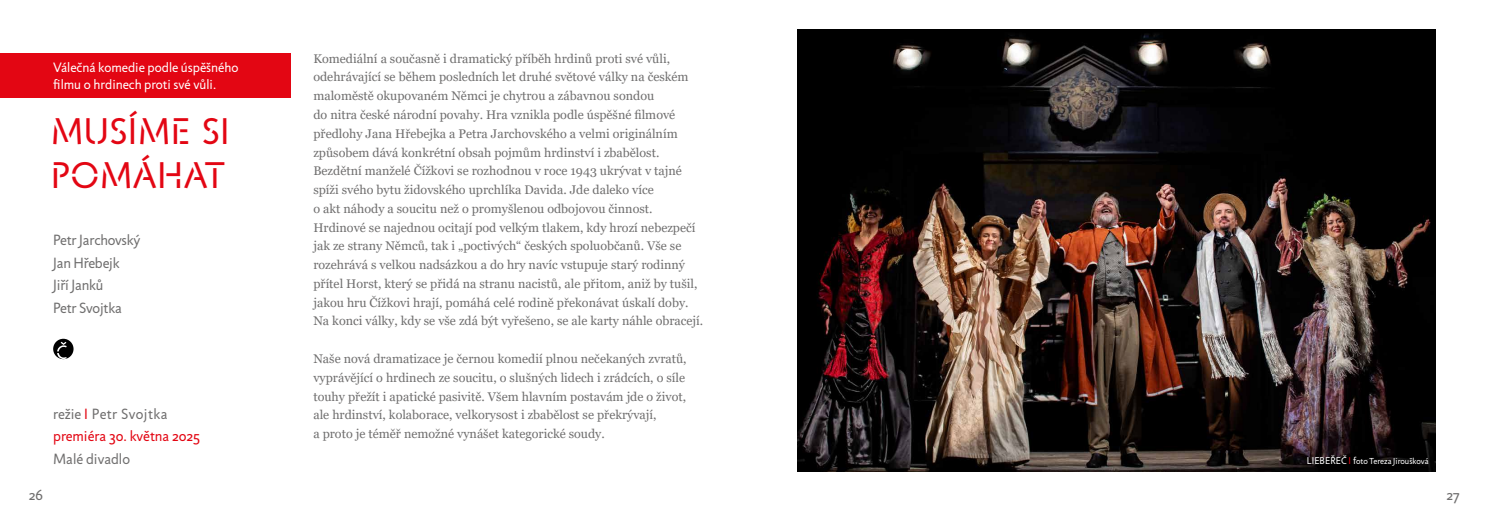
<style>
.page{position:relative;width:1489px;height:525px;background:#fff}
.page>*{position:absolute;margin:0;border:0;box-sizing:border-box;transform-origin:0 0}
.t1{font:37.5px/43.8px "Jigsaw Stencil";letter-spacing:.01em;color:#e30613}
.t2{font:15px/22.5px "Jigsaw";letter-spacing:-.01em;color:#706f6f}
.t3{font:15px/22.5px "Jigsaw";color:#e30613}
.t4{font:13.75px/17.5px "Jigsaw";color:#fff}
.t5{font:12.5px/18.8px "Georgia";color:#706f6f}
.t6{font:8.75px "Jigsaw";color:#fff}
.s1{color:#706f6f}
.s2{font-family:"Jigsaw Stencil"}
.s3{font-size:10px}
.s4{font-size:10px;color:#e30613}
</style>
<div class="page">
<svg style="left:53px;top:338px;width:21px;height:21px"></svg>
<svg style="left:57px;top:341px;width:10px;height:18px"></svg>
<div style="left:0;top:53px;width:291px;height:45px;background:#e30613"></div>
<img style="left:797px;top:30px;width:638px;height:441px">
<p class="t4" style="left:53px;top:58px;width:187px">Válečná komedie podle úspěšného filmu o hrdinech proti své vůli.</p>
<h1 class="t1" style="left:51px;top:109px;width:180px">MUSÍME SI<br>POMÁHAT</h1>
<p class="t2" style="left:53px;top:229px;width:89px">Petr Jarchovský<br>Jan Hřebejk<br>Jiří Janků<br>Petr Svojtka</p>
<p class="t2" style="left:29px;top:483px;width:16px">26</p>
<p class="t3" style="left:53px;top:402px;width:148px"><span class="s1">režie</span> <span class="s2">I</span> <span class="s1">Petr Svojtka </span>premiéra 30. května 2025</p>
<p class="t2" style="left:53px;top:447px;width:78px">Malé divadlo</p>
<p class="t5" style="left:313px;top:49px;width:391px">Komediální a současně i dramatický příběh hrdinů proti své vůli, odehrávající se během posledních let druhé světové války na českém maloměstě okupovaném Němci je chytrou a zábavnou sondou<br>do nitra české národní povahy. Hra vznikla podle úspěšné filmové předlohy Jana Hřebejka a Petra Jarchovského a velmi originálním způsobem dává konkrétní obsah pojmům hrdinství i zbabělost.<br>Bezdětní manželé Čížkovi se rozhodnou v roce 1943 ukrývat v tajné spíži svého bytu židovského uprchlíka Davida. Jde daleko více<br>o akt náhody a soucitu než o promyšlenou odbojovou činnost.<br>Hrdinové se najednou ocitají pod velkým tlakem, kdy hrozí nebezpečí jak ze strany Němců, tak i „poctivých“ českých spoluobčanů. Vše se rozehrává s velkou nadsázkou a do hry navíc vstupuje starý rodinný přítel Horst, který se přidá na stranu nacistů, ale přitom, aniž by tušil, jakou hru Čížkovi hrají, pomáhá celé rodině překonávat úskalí doby.<br>Na konci války, kdy se vše zdá být vyřešeno, se ale karty náhle obracejí.</p>
<p class="t5" style="left:313px;top:349px;width:375px">Naše nová dramatizace je černou komedií plnou nečekaných zvratů, vyprávějící o hrdinech ze soucitu, o slušných lidech i zrádcích, o síle touhy přežít i apatické pasivitě. Všem hlavním postavám jde o život, ale hrdinství, kolaborace, velkorysost i zbabělost se překrývají,<br>a proto je téměř nemožné vynášet kategorické soudy.</p>
<p class="t6" style="left:1306px;top:455px;width:123px"><span class="s3">LIEBEŘEČ</span> <span class="s4">I</span> <span class="s3">f</span>oto Tereza Jiroušková</p>
<p class="t2" style="left:1446px;top:483px;width:14px">27</p>
</div>
